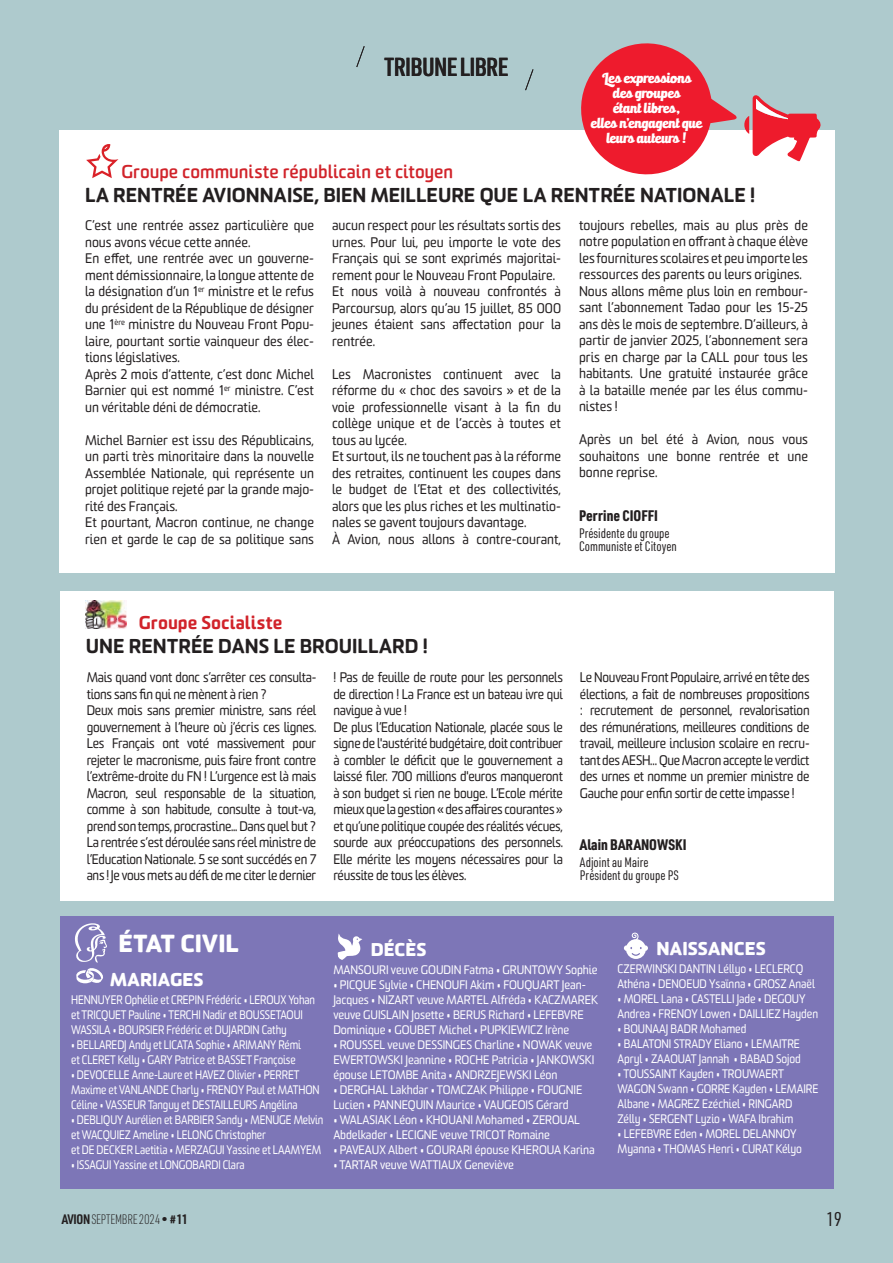
<style>
.page{position:relative;width:893px;height:1263px;background:#aecacd}
.page>*{position:absolute;margin:0;border:0;box-sizing:border-box;transform-origin:0 0}
.t1{font:600 25.5px "URWDIN Cond";letter-spacing:-.025em;color:#231f20}
.t2{font:800 24px "Sommet Rounded";color:#fff}
.t3{font:900 19.5px "Sommet Rounded";color:#231f20}
.t4{font:19.5px "URWDIN Cond";color:#231f20}
.t5{font:700 18px "Sommet Rounded";color:#d1232a}
.t6{font:800 18px "Sommet Rounded";letter-spacing:.005em;color:#fff}
.t7{font:900 18px "Sommet Rounded";letter-spacing:.005em;color:#d1232a}
.t8{font:900 15px "URWDIN Cond";color:#231f20}
.t9{font:13.5px/16.5px "Sommet Rounded";letter-spacing:-.005em;color:#231f20}
.t10{font:13.5px/16.5px "Sommet Rounded";letter-spacing:-.005em;color:#231f20;scale:.94 1}
.t11{font:13.5px/13.5px "URWDIN Cond";color:#231f20}
.t12{font:13.5px "Bulletto Killa";color:#fff;scale:.96 1}
.t13{font:200 13.5px "URWDIN Cond";letter-spacing:-.025em;color:#231f20}
.t14{font:12px/15px "Sommet Rounded";letter-spacing:-.005em;color:#fff;scale:.96 1}
.t15{font:12px/15px "Sommet Rounded";letter-spacing:-.005em;color:#fff;scale:.88 1}
.t16{font:12px/15px "Sommet Rounded";letter-spacing:-.005em;color:#fff;scale:.92 1}
.s1{font-weight:700}
</style>
<div class="page">
<div style="left:60px;top:130px;width:775px;height:443px;background:#fff"></div>
<svg style="left:86px;top:144px;width:32px;height:34px"></svg>
<svg style="left:744px;top:95px;width:77px;height:67px"></svg>
<svg style="left:356px;top:46px;width:9px;height:21px"></svg>
<svg style="left:525px;top:69px;width:8px;height:21px"></svg>
<div style="left:60px;top:916px;width:773px;height:272px;background:#7d76b7"></div>
<div style="left:60px;top:591px;width:773px;height:310px;background:#fff"></div>
<img style="left:86px;top:601px;width:40px;height:28px">
<svg style="left:624px;top:933px;width:24px;height:26px"></svg>
<svg style="left:337px;top:933px;width:26px;height:27px"></svg>
<svg style="left:75px;top:923px;width:32px;height:60px"></svg>
<svg style="left:581px;top:43px;width:156px;height:132px"></svg>
<h1 class="t1" style="left:384px;top:50px;width:126px">TRIBUNE LIBRE</h1>
<p class="t12" style="left:654px;top:71px;width:40px">▲▲ □■▲</p>
<p class="t12" style="left:626px;top:86px;width:58px">▲ □◆ ▲</p>
<p class="t12" style="left:619px;top:101px;width:31px">▼ ■▼ ●</p>
<p class="t12" style="left:597px;top:116px;width:48px">●●▲ ■ ■</p>
<p class="t12" style="left:669px;top:116px;width:30px">■▼ ❑◆</p>
<p class="t12" style="left:606px;top:131px;width:78px">●◆▲ ◆▼◆▲</p>
<h3 class="t5" style="left:121px;top:160px;width:333px">Groupe communiste républicain et citoyen</h3>
<h3 class="t3" style="left:85px;top:182px;width:671px">LA RENTRÉE AVIONNAISE, BIEN MEILLEURE QUE LA RENTRÉE NATIONALE !</h3>
<p class="t9" style="left:85px;top:217px;width:230px">C’est une rentrée assez particulière que nous avons vécue cette année.<br>En effet, une rentrée avec un gouverne&shy;ment démissionnaire, la longue attente de la désignation d’un 1<sup>er</sup> ministre et le refus du président de la République de désigner une 1<sup>ère</sup> ministre du Nouveau Front Popu&shy;laire, pourtant sortie vainqueur des élec&shy;tions législatives.<br>Après 2 mois d’attente, c’est donc Michel Barnier qui est nommé 1<sup>er</sup> ministre. C’est un véritable déni de démocratie.</p>
<p class="t9" style="left:85px;top:432px;width:230px">Michel Barnier est issu des Républicains, un parti très minoritaire dans la nouvelle Assemblée Nationale, qui représente un projet politique rejeté par la grande majo&shy;rité des Français.<br>Et pourtant, Macron continue, ne change rien et garde le cap de sa politique sans</p>
<p class="t9" style="left:579px;top:217px;width:230px">toujours rebelles, mais au plus près de notre population en offrant à chaque élève les fournitures scolaires et peu importe les ressources des parents ou leurs origines.<br>Nous allons même plus loin en rembour&shy;sant l’abonnement Tadao pour les 15-25 ans dès le mois de septembre. D’ailleurs, à partir de janvier 2025, l’abonnement sera pris en charge par la CALL pour tous les habitants. Une gratuité instaurée grâce à la bataille menée par les élus commu&shy;nistes !</p>
<p class="t9" style="left:579px;top:431px;width:230px;text-align:justify">Après un bel été à Avion, nous vous souhaitons une bonne rentrée et une bonne reprise.</p>
<p class="t8" style="left:579px;top:505px;width:81px">Perrine CIOFFI</p>
<p class="t11" style="left:579px;top:526px;width:99px">Présidente du groupe<br>Communiste et Citoyen</p>
<p class="t9" style="left:332px;top:217px;width:230px">aucun respect pour les résultats sortis des urnes. Pour lui, peu importe le vote des Français qui se sont exprimés majoritai&shy;rement pour le Nouveau Front Populaire.<br>Et nous voilà à nouveau confrontés à Parcoursup, alors qu’au 15 juillet, 85 000 jeunes étaient sans affectation pour la rentrée.</p>
<p class="t9" style="left:332px;top:365px;width:230px">Les Macronistes continuent avec la réforme du « choc des savoirs » et de la voie professionnelle visant à la fin du collège unique et de l’accès à toutes et tous au lycée.<br>Et surtout, ils ne touchent pas à la réforme des retraites, continuent les coupes dans le budget de l’Etat et des collectivités, alors que les plus riches et les multinatio&shy;nales se gavent toujours davantage.<br>À Avion, nous allons à contre-courant,</p>
<h3 class="t7" style="left:139px;top:610px;width:145px">Groupe Socialiste</h3>
<h3 class="t3" style="left:86px;top:633px;width:343px">UNE RENTRÉE DANS LE BROUILLARD !</h3>
<p class="t10" style="left:87px;top:669px;width:246px">Mais quand vont donc s’arrêter ces consulta&shy;tions sans fin qui ne mènent à rien ?<br>Deux mois sans premier ministre, sans réel gouvernement à l’heure où j’écris ces lignes.<br>Les Français ont voté massivement pour rejeter le macronisme, puis faire front contre l’extrême-droite du FN ! L’urgence est là mais Macron, seul responsable de la situation, comme à son habitude, consulte à tout-va, prend son temps, procrastine... Dans quel but ?<br>La rentrée s’est déroulée sans réel ministre de l’Education Nationale. 5 se sont succédés en 7 ans ! Je vous mets au défi de me citer le dernier</p>
<p class="t10" style="left:333px;top:669px;width:246px">! Pas de feuille de route pour les personnels de direction ! La France est un bateau ivre qui navigue à vue !<br>De plus l’Education Nationale, placée sous le signe de l'austérité budgétaire, doit contribuer à combler le déficit que le gouvernement a laissé filer. 700 millions d'euros manqueront à son budget si rien ne bouge. L’Ecole mérite mieux que la gestion « des affaires courantes » et qu’une politique coupée des réalités vécues, sourde aux préoccupations des personnels.<br>Elle mérite les moyens nécessaires pour la réussite de tous les élèves.</p>
<p class="t10" style="left:580px;top:669px;width:246px;text-align:justify">Le Nouveau Front Populaire, arrivé en tête des élections, a fait de nombreuses propositions : recrutement de personnel, revalorisation des rémunérations, meilleures conditions de travail, meilleure inclusion scolaire en recru&shy;tant des AESH… Que Macron accepte le verdict des urnes et nomme un premier ministre de Gauche pour enfin sortir de cette impasse !</p>
<p class="t8" style="left:580px;top:835px;width:108px">Alain BARANOWSKI</p>
<p class="t11" style="left:580px;top:855px;width:101px">Adjoint au Maire<br>Président du groupe PS</p>
<h2 class="t2" style="left:118px;top:928px;width:122px">ÉTAT CIVIL</h2>
<h3 class="t6" style="left:110px;top:967px;width:95px">MARIAGES</h3>
<p class="t15" style="left:71px;top:992px;width:279px">HENNUYER Ophélie et CREPIN Frédéric • LEROUX Yohan et TRICQUET Pauline • TERCHI Nadir et BOUSSETAOUI<br>WASSILA • BOURSIER Frédéric et DUJARDIN Cathy</p>
<p class="t15" style="left:71px;top:1037px;width:263px">• BELLAREDJ Andy et LICATA Sophie • ARIMANY Rémi et CLERET Kelly • GARY Patrice et BASSET Françoise</p>
<p class="t15" style="left:71px;top:1067px;width:284px">• DEVOCELLE Anne-Laure et HAVEZ Olivier • PERRET<br>Maxime et VANLANDE Charly • FRENOY Paul et MATHON<br>Céline • VASSEUR Tanguy et DESTAILLEURS Angélina</p>
<p class="t15" style="left:71px;top:1112px;width:288px">• DEBLIQUY Aurélien et BARBIER Sandy • MENUGE Melvin et WACQUIEZ Ameline • LELONG Christopher<br>et DE DECKER Laetitia • MERZAGUI Yassine et LAAMYEM</p>
<p class="t15" style="left:71px;top:1157px;width:199px">• ISSAGUI Yassine et LONGOBARDI Clara</p>
<h3 class="t6" style="left:371px;top:937px;width:57px">DÉCÈS</h3>
<p class="t14" style="left:333px;top:962px;width:277px">MANSOURI veuve GOUDIN Fatma • GRUNTOWY Sophie</p>
<p class="t14" style="left:333px;top:977px;width:277px">• PICQUE Sylvie • CHENOUFI Akim • FOUQUART Jean-Jacques • NIZART veuve MARTEL Alfréda • KACZMAREK veuve GUISLAIN Josette • BERUS Richard • LEFEBVRE Dominique • GOUBET Michel • PUPKIEWICZ Irène</p>
<p class="t14" style="left:333px;top:1037px;width:273px">• ROUSSEL veuve DESSINGES Charline • NOWAK veuve<br>EWERTOWSKI Jeannine • ROCHE Patricia • JANKOWSKI épouse LETOMBE Anita • ANDRZEJEWSKI Léon</p>
<p class="t14" style="left:333px;top:1082px;width:261px">• DERGHAL Lakhdar • TOMCZAK Philippe • FOUGNIE<br>Lucien • PANNEQUIN Maurice • VAUGEOIS Gérard</p>
<p class="t14" style="left:333px;top:1112px;width:258px">• WALASIAK Léon • KHOUANI Mohamed • ZEROUAL<br>Abdelkader • LECIGNE veuve TRICOT Romaine</p>
<p class="t14" style="left:333px;top:1142px;width:274px">• PAVEAUX Albert • GOURARI épouse KHEROUA Karina</p>
<p class="t14" style="left:333px;top:1157px;width:190px">• TARTAR veuve WATTIAUX Geneviève</p>
<h3 class="t6" style="left:656px;top:937px;width:111px">NAISSANCES</h3>
<p class="t16" style="left:618px;top:962px;width:216px">CZERWINSKI DANTIN Léllyo • LECLERCQ<br>Athéna • DENOEUD Ysaïnna • GROSZ Anaël</p>
<p class="t16" style="left:618px;top:992px;width:219px">• MOREL Lana • CASTELLI Jade • DEGOUY<br>Andrea • FRENOY Lowen • DAILLIEZ Hayden</p>
<p class="t16" style="left:618px;top:1022px;width:141px">• BOUNAAJ BADR Mohamed</p>
<p class="t16" style="left:618px;top:1037px;width:201px">• BALATONI STRADY Eliano • LEMAITRE<br>Apryl • ZAAOUAT Jannah • BABAD Sojod</p>
<p class="t16" style="left:618px;top:1067px;width:220px">• TOUSSAINT Kayden • TROUWAERT WAGON Swann • GORRE Kayden • LEMAIRE Albane • MAGREZ Ezéchiel • RINGARD Zélly • SERGENT Lyzio • WAFA Ibrahim</p>
<p class="t16" style="left:618px;top:1127px;width:202px">• LEFEBVRE Eden • MOREL DELANNOY<br>Myanna • THOMAS Henri • CURAT Kélyo</p>
<p class="t13" style="left:62px;top:1210px;width:128px"><span class="s1">AVION</span> SEPTEMBRE 2024 • <span class="s1"># 11</span></p>
<h3 class="t4" style="left:826px;top:1206px;width:17px">19</h3>
</div>
